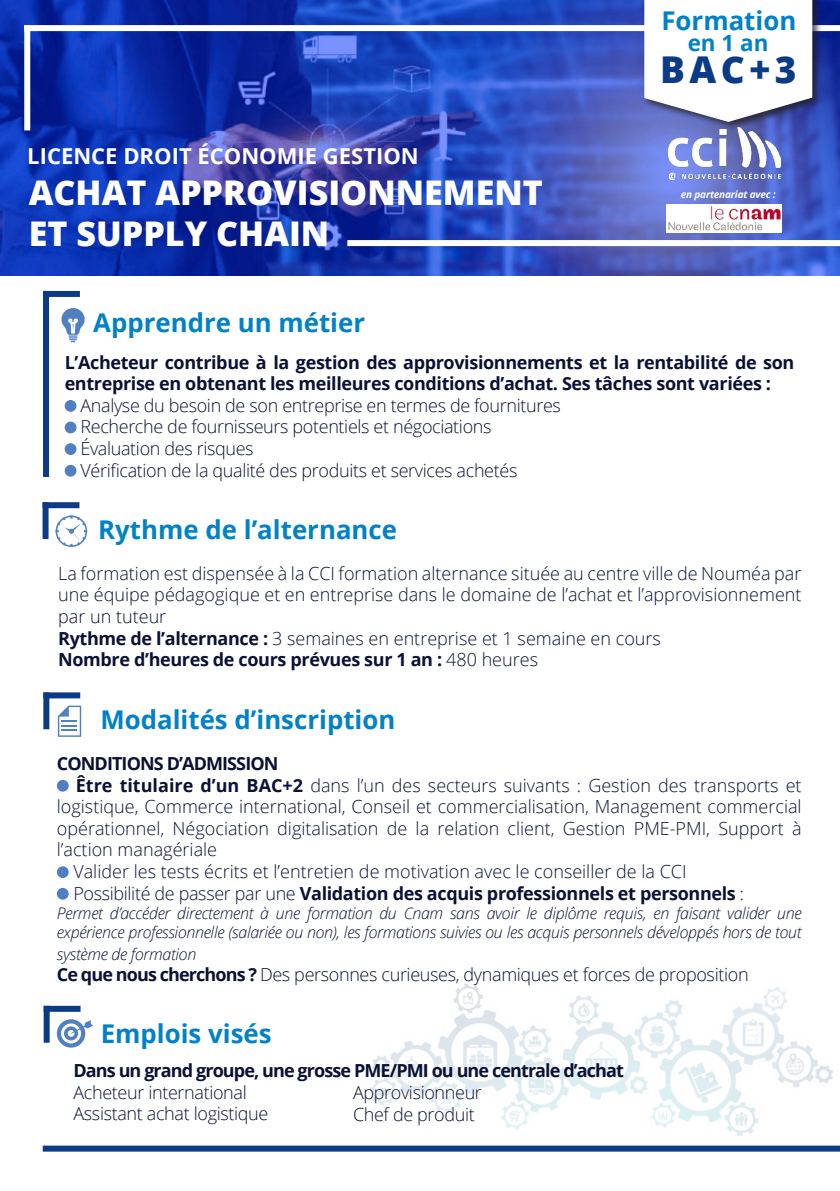
<style>
.page{position:relative;width:840px;height:1191px;background:#fff}
.page>*{position:absolute;margin:0;border:0;box-sizing:border-box;transform-origin:0 0}
.t1{font:800 37px "Open Sans";color:#0b3b87}
.t2{font:800 34px "Open Sans";color:#fff}
.t3{font:700 25.8px "Open Sans";color:#0081c8}
.t4{font:700 22.4px "Open Sans";color:#0081c8}
.t5{font:700 22px "Open Sans";color:#fff}
.t6{font:300 18px/21.6px "Open Sans";letter-spacing:-.02em;color:#0a1135;text-align:justify}
.t7{font:700 18px/21.6px "Open Sans";letter-spacing:-.02em;color:#0a1135}
.t8{font:300 18px "Open Sans";color:#0a1135}
.t9{font:700 18px "Open Sans";letter-spacing:-.05em;color:#0a1135}
.t10{font:italic 300 16px/19.2px "Open Sans";letter-spacing:-.02em;color:#0a1135}
.t11{font:italic 700 10px "Open Sans";letter-spacing:-.02em;color:#fff}
.s1{font-weight:700}
.s2{font-weight:300}
</style>
<div class="page">
<img style="left:370px;top:984px;width:462px;height:168px">
<img style="left:0;top:0;width:839px;height:275px">
<div style="left:24px;top:25px;width:815px;height:6px;background:#fff"></div>
<div style="left:24px;top:25px;width:6px;height:105px;background:#fff"></div>
<div style="left:347px;top:240px;width:492px;height:6px;background:#fff"></div>
<div style="left:57px;top:780px;width:12px;height:11px;background:#5080c1;border-radius:50%"></div>
<div style="left:57px;top:866px;width:12px;height:12px;background:#5080c1;border-radius:50%"></div>
<div style="left:57px;top:888px;width:12px;height:11px;background:#5080c1;border-radius:50%"></div>
<div style="left:43px;top:502px;width:6px;height:37px;background:#0b3b87"></div>
<div style="left:43px;top:502px;width:36px;height:6px;background:#0b3b87"></div>
<svg style="left:56px;top:515px;width:31px;height:32px"></svg>
<div style="left:43px;top:692px;width:6px;height:37px;background:#0b3b87"></div>
<div style="left:43px;top:692px;width:37px;height:6px;background:#0b3b87"></div>
<svg style="left:58px;top:705px;width:23px;height:32px"></svg>
<div style="left:43px;top:1145px;width:796px;height:6px;background:#0b3b87"></div>
<img style="left:668px;top:132px;width:112px;height:48px">
<div style="left:65px;top:400px;width:11px;height:12px;background:#5080c1;border-radius:50%"></div>
<div style="left:65px;top:421px;width:11px;height:12px;background:#5080c1;border-radius:50%"></div>
<div style="left:65px;top:443px;width:11px;height:12px;background:#5080c1;border-radius:50%"></div>
<div style="left:65px;top:465px;width:11px;height:11px;background:#5080c1;border-radius:50%"></div>
<div style="left:43px;top:291px;width:6px;height:186px;background:#0b3b87"></div>
<div style="left:43px;top:291px;width:37px;height:6px;background:#0b3b87"></div>
<svg style="left:61px;top:290px;width:24px;height:53px"></svg>
<div style="left:44px;top:1005px;width:6px;height:37px;background:#0b3b87"></div>
<div style="left:44px;top:1005px;width:36px;height:6px;background:#0b3b87"></div>
<svg style="left:57px;top:1019px;width:28px;height:28px"></svg>
<svg style="left:61px;top:1023px;width:20px;height:20px"></svg>
<svg style="left:64px;top:1026px;width:14px;height:14px"></svg>
<svg style="left:68px;top:1020px;width:25px;height:16px"></svg>
<div style="left:641px;top:0;width:180px;height:132px;background:#231f20;opacity:.75"></div>
<svg style="left:644px;top:0;width:167px;height:122px"></svg>
<img style="left:666px;top:204px;width:115px;height:29px">
<p class="t5" style="left:27px;top:141px;width:393px">LICENCE DROIT ÉCONOMIE GESTION</p>
<p class="t2" style="left:29px;top:166px;width:515px">ACHAT APPROVISIONNEMENT</p>
<p class="t2" style="left:29px;top:207px;width:302px">ET SUPPLY CHAIN</p>
<p class="t3" style="left:661px;top:3px;width:136px">Formation</p>
<p class="t4" style="left:687px;top:27px;width:82px">en 1 an</p>
<p class="t1" style="left:659px;top:41px;width:138px">BAC+3</p>
<p class="t11" style="left:680px;top:187px;width:96px">en partenariat avec :</p>
<p class="t3" style="left:93px;top:304px;width:273px">Apprendre un métier</p>
<p class="t7" style="left:65px;top:351px;width:730px">L’Acheteur contribue à la gestion des approvisionnements et la rentabilité de son entreprise en obtenant les meilleures conditions d’achat. Ses tâches sont variées :</p>
<p class="t6" style="left:80px;top:394px;width:481px">Analyse du besoin de son entreprise en termes de fournitures</p>
<p class="t6" style="left:80px;top:415px;width:412px">Recherche de fournisseurs potentiels et négociations</p>
<p class="t6" style="left:80px;top:437px;width:175px">Évaluation des risques</p>
<p class="t6" style="left:80px;top:459px;width:438px">Vérification de la qualité des produits et services achetés</p>
<p class="t3" style="left:98px;top:511px;width:300px">Rythme de l’alternance</p>
<p class="t6" style="left:58px;top:562px;width:744px">La formation est dispensée à la CCI formation alternance située au centre ville de Nouméa par une équipe pédagogique et en entreprise dans le domaine de l’achat et l’approvisionnement par un tuteur</p>
<p class="t8" style="left:58px;top:626px;width:604px"><span class="s1">Rythme de l’alternance :</span> 3 semaines en entreprise et 1 semaine en cours</p>
<p class="t7" style="left:58px;top:648px;width:481px">Nombre d’heures de cours prévues sur 1 an : <span class="s2">480 heures</span></p>
<p class="t3" style="left:100px;top:701px;width:296px">Modalités d’inscription</p>
<p class="t9" style="left:57px;top:751px;width:223px">CONDITIONS D’ADMISSION</p>
<p class="t6" style="left:57px;top:774px;width:746px;text-indent:19px"><span class="s1">Être titulaire d’un BAC+2</span> dans l’un des secteurs suivants : Gestion des transports et logistique, Commerce international, Conseil et commercialisation, Management commercial opérationnel, Négociation digitalisation de la relation client, Gestion PME-PMI, Support à l’action managériale</p>
<p class="t8" style="left:73px;top:859px;width:614px">Valider les tests écrits et l’entretien de motivation avec le conseiller de la CCI</p>
<p class="t7" style="left:73px;top:882px;width:672px"><span class="s2">Possibilité de passer par une</span> Validation des acquis professionnels et personnels <span class="s2">:</span></p>
<p class="t10" style="left:57px;top:903px;width:746px">Permet d’accéder directement à une formation du Cnam sans avoir le diplôme requis, en faisant valider une expérience professionnelle (salariée ou non), les formations suivies ou les acquis personnels développés hors de tout</p>
<p class="t10" style="left:57px;top:943px;width:141px">système de formation</p>
<p class="t6" style="left:57px;top:963px;width:692px"><span class="s1">Ce que nous cherchons ?</span> Des personnes curieuses, dynamiques et forces de proposition</p>
<p class="t3" style="left:101px;top:1015px;width:172px">Emplois visés</p>
<p class="t9" style="left:73px;top:1057px;width:551px">Dans un grand groupe, une grosse PME/PMI ou une centrale d’achat</p>
<p class="t6" style="left:73px;top:1080px;width:175px">Acheteur international</p>
<p class="t6" style="left:73px;top:1102px;width:196px">Assistant achat logistique</p>
<p class="t6" style="left:353px;top:1081px;width:130px">Approvisionneur</p>
<p class="t6" style="left:353px;top:1103px;width:123px">Chef de produit</p>
</div>
